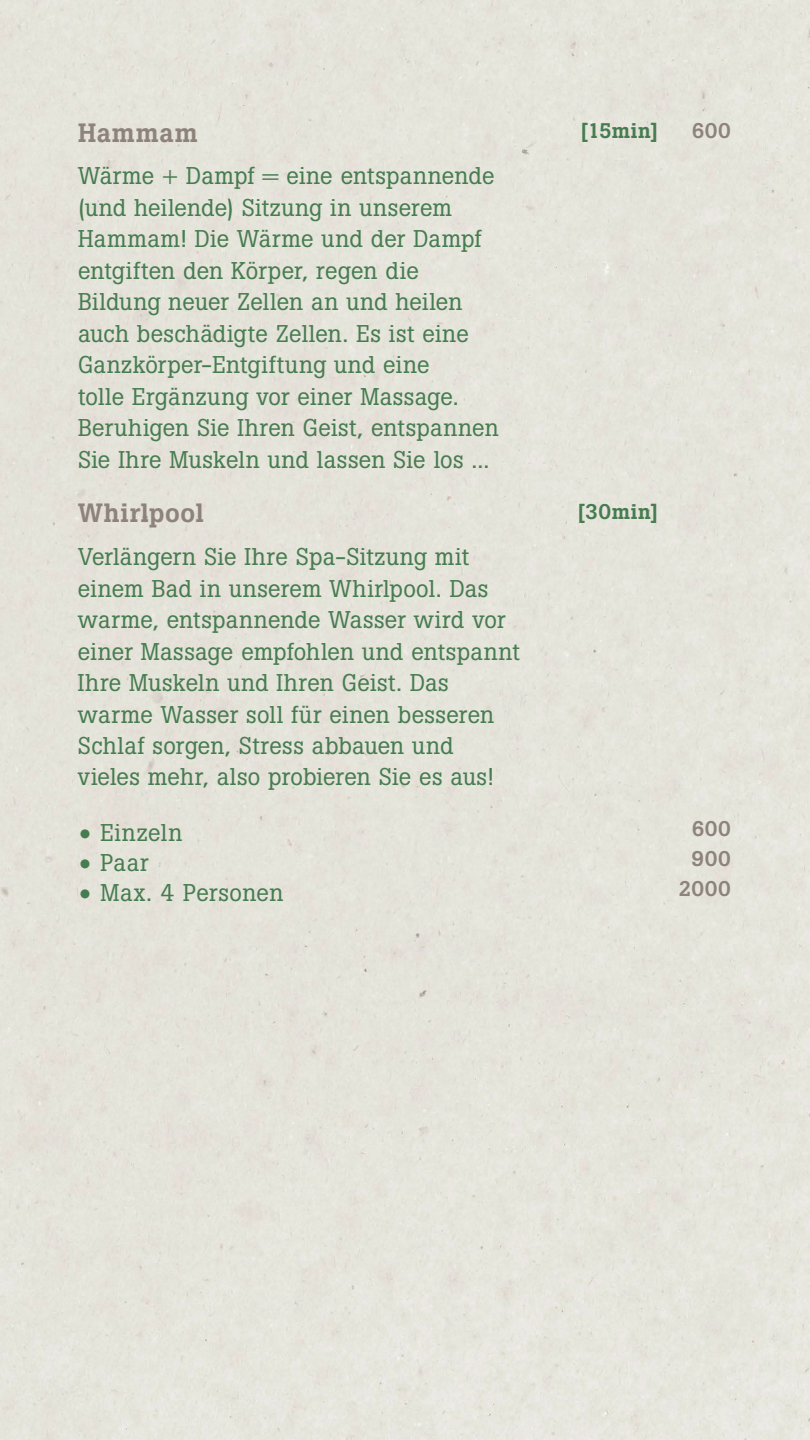
<style>
.page{position:relative;width:810px;height:1440px;background:#fff}
.page>*{position:absolute;margin:0;border:0;box-sizing:border-box;transform-origin:0 0}
.t1{font:500 26.25px "Boton";letter-spacing:.03em;color:#8e837c}
.t2{font:24px/31.5px "Boton";letter-spacing:.015em;color:#477c50}
.t3{font:24px "Boton";letter-spacing:.035em;color:#477c50}
.t4{font:500 21px "Boton";letter-spacing:.03em;color:#477c50}
.t5{font:500 21px "Boton";letter-spacing:.03em;color:#8e837c}
.s1{font-family:"Lato"}
</style>
<div class="page">
<p class="t1" style="left:78px;top:117px;width:121px">Hammam</p>
<p class="t2" style="left:78px;top:160px;width:422px">Wärme + Dampf = eine entspannende (und heilende) Sitzung in unserem Hammam! Die Wärme und der Dampf entgiften den Körper, regen die Bildung neuer Zellen an und heilen auch beschädigte Zellen. Es ist eine Ganzkörper-Entgiftung und eine<br>tolle Ergänzung vor einer Massage.<br>Beruhigen Sie Ihren Geist, entspannen Sie Ihre Muskeln und lassen Sie los ...</p>
<p class="t1" style="left:78px;top:498px;width:127px">Whirlpool</p>
<p class="t2" style="left:78px;top:541px;width:443px">Verlängern Sie Ihre Spa-Sitzung mit einem Bad in unserem Whirlpool. Das warme, entspannende Wasser wird vor einer Massage empfohlen und entspannt Ihre Muskeln und Ihren Geist. Das warme Wasser soll für einen besseren Schlaf sorgen, Stress abbauen und vieles mehr, also probieren Sie es aus!</p>
<p class="t4" style="left:581px;top:118px;width:79px">[15min]</p>
<p class="t5" style="left:692px;top:118px;width:41px">600</p>
<p class="t4" style="left:578px;top:499px;width:82px">[30min]</p>
<p class="t3" style="left:78px;top:818px;width:106px"><span class="s1">•</span> Einzeln</p>
<p class="t5" style="left:692px;top:817px;width:41px">600</p>
<p class="t2" style="left:78px;top:847px;width:72px"><span class="s1">•</span> Paar</p>
<p class="t5" style="left:692px;top:847px;width:41px">900</p>
<p class="t2" style="left:78px;top:877px;width:207px"><span class="s1">•</span> Max. 4 Personen</p>
<p class="t5" style="left:679px;top:877px;width:54px">2000</p>
</div>
